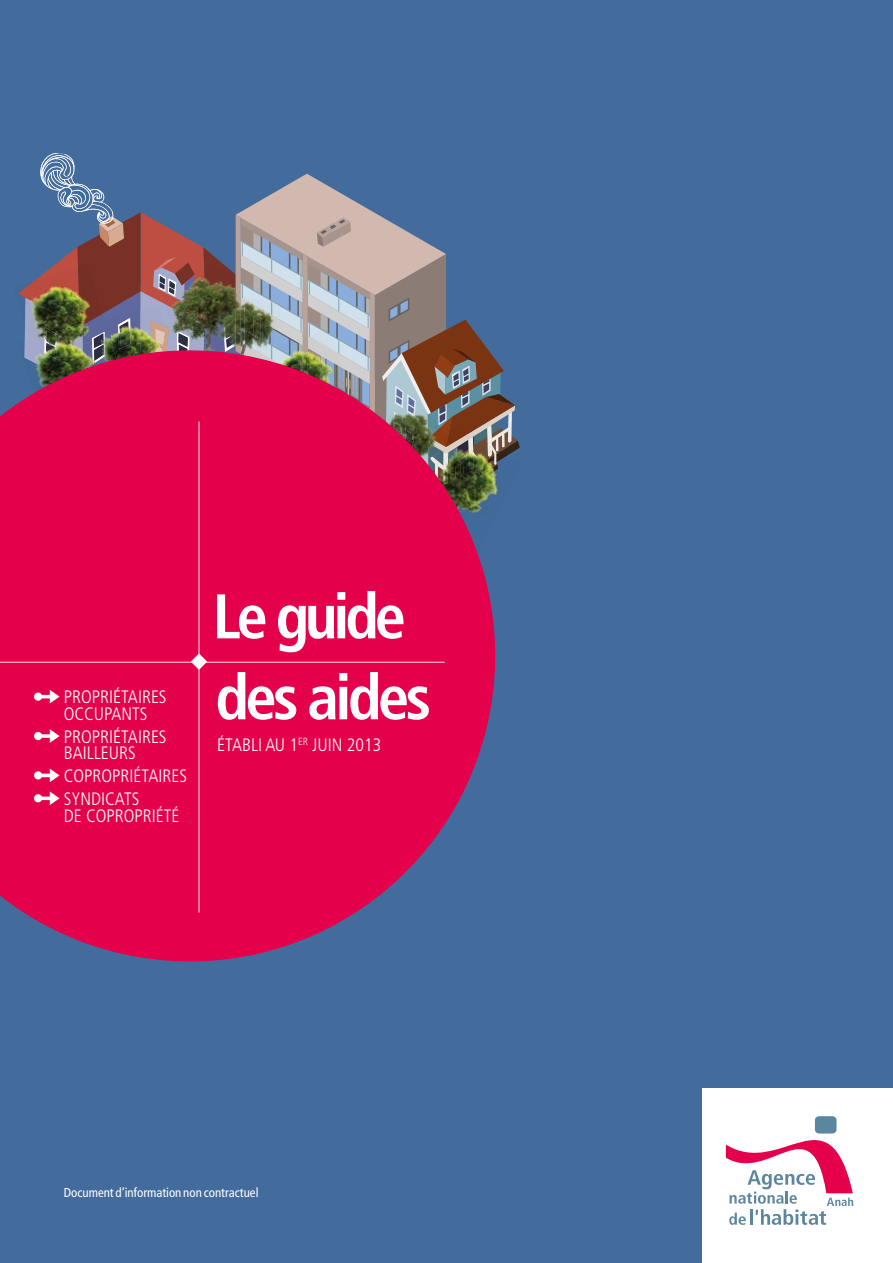
<style>
.page{position:relative;width:893px;height:1263px;background:#436b9b}
.page>*{position:absolute;margin:0;border:0;box-sizing:border-box;transform-origin:0 0}
.t1{font:700 condensed 63px "Frutiger LT Std";letter-spacing:-.06em;color:#fff}
.t2{font:300 condensed 18px/16.5px "Frutiger LT Std";color:#fff}
.t3{font:condensed 12.9px "Frutiger LT Std";letter-spacing:-.005em;color:#fff}
</style>
<div class="page">
<svg style="left:0;top:494px;width:497px;height:468px;fill:#e5004b"></svg>
<div style="left:0;top:403px;width:496px;height:225px;background:#e5004b"></div>
<hr style="left:199px;top:421px;width:1px;height:492px;background:#fff">
<svg style="left:0;top:653px;width:445px;height:17px;background:#e61157"></svg>
<svg style="left:41px;top:690px;width:19px;height:13px"></svg>
<div style="left:34px;top:692px;width:8px;height:9px;background:#fff;border-radius:50%"></div>
<svg style="left:41px;top:729px;width:19px;height:14px"></svg>
<div style="left:34px;top:732px;width:8px;height:8px;background:#fff;border-radius:50%"></div>
<svg style="left:41px;top:768px;width:19px;height:14px"></svg>
<div style="left:34px;top:771px;width:8px;height:8px;background:#fff;border-radius:50%"></div>
<svg style="left:41px;top:791px;width:19px;height:14px"></svg>
<div style="left:34px;top:794px;width:8px;height:8px;background:#fff;border-radius:50%"></div>
<svg style="left:18px;top:153px;width:502px;height:341px"></svg>
<div style="left:702px;top:1089px;width:191px;height:174px;background:#fff"></div>
<svg style="left:726px;top:1116px;width:127px;height:109px"></svg>
<div style="left:815px;top:1116px;width:21px;height:17px;background:#5a869f;border-radius:4px"></div>
<p class="t2" style="left:64px;top:689px;width:104px">PROPRIÉTAIRES<br>OCCUPANTS</p>
<p class="t2" style="left:64px;top:729px;width:104px">PROPRIÉTAIRES<br>BAILLEURS</p>
<p class="t2" style="left:64px;top:765px;width:125px;line-height:23px">COPROPRIÉTAIRES<br>SYNDICATS</p>
<p class="t2" style="left:64px;top:807px;width:117px">DE COPROPRIÉTÉ</p>
<h1 class="t1" style="left:213px;top:579px;width:195px">Le guide</h1>
<h1 class="t1" style="left:215px;top:660px;width:217px">des aides</h1>
<p class="t2" style="left:217px;top:737px;width:17px">ÉTABLI</p>
<p class="t2" style="left:265px;top:737px;width:118px">AU 1<sup>ER</sup> JUIN 2013</p>
<p class="t3" style="left:64px;top:1185px;width:196px">Document d’information non contractuel</p>
</div>
